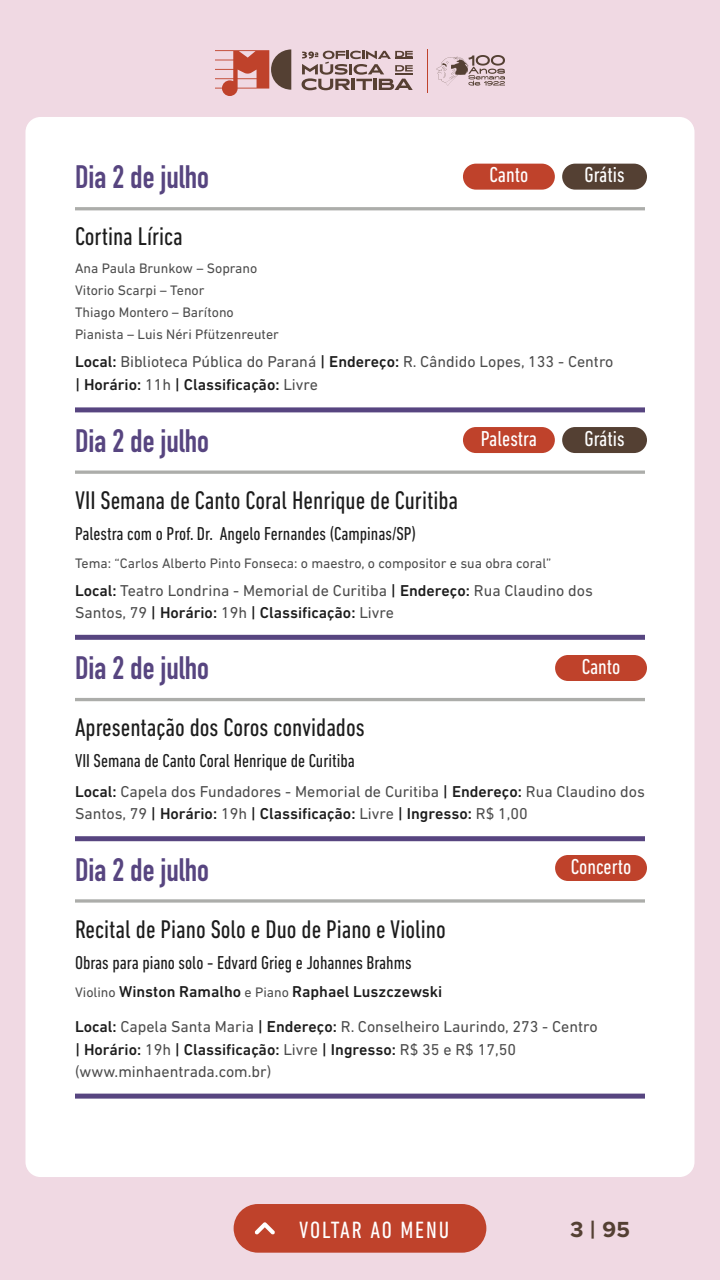
<style>
.page{position:relative;width:720px;height:1280px;background:#f0d9e3}
.page>*{position:absolute;margin:0;border:0;box-sizing:border-box;transform-origin:0 0}
.t1{font:700 32px "DIN Condensed";color:#574580}
.t2{font:condensed 26px "DIN Next LT Pro";color:#1c1c1c}
.t3{font:condensed 24px "DIN Next LT Pro";letter-spacing:.08em;color:#fff}
.t4{font:condensed 22px "DIN Next LT Pro";color:#fff}
.t5{font:700 22px "Metropolis";color:#544033}
.t6{font:condensed 19px "DIN Next LT Pro";color:#1c1c1c}
.t7{font:16px/22px "DIN Next LT Pro";color:#4c4c4c}
.t8{font:500 16px/35px "DIN Next LT Pro";color:#1c1c1c}
.t9{font:14px/22px "DIN Next LT Pro";color:#4c4c4c}
.s1{font-weight:500;color:#1c1c1c}
.s2{font-weight:400;font-size:14px;color:#4c4c4c}
.s3{font-weight:400;color:#4c4c4c}
</style>
<div class="page">
<div style="left:26px;top:117px;width:668px;height:1060px;background:#fff;border-radius:15px"></div>
<svg style="left:436px;top:55px;width:69px;height:31px"></svg>
<svg style="left:302px;top:51px;width:111px;height:39px"></svg>
<svg style="left:215px;top:49px;width:76px;height:47px"></svg>
<hr style="left:427px;top:49px;width:1px;height:44px;background:#bf422b">
<div style="left:234px;top:1204px;width:252px;height:49px;background:#bf422b;border-radius:24px"></div>
<svg style="left:255px;top:1222px;width:20px;height:13px"></svg>
<hr style="left:75px;top:207px;width:570px;height:3px;background:#acadaa">
<div style="left:75px;top:407px;width:570px;height:5px;background:#574580"></div>
<hr style="left:75px;top:471px;width:570px;height:3px;background:#acadaa">
<div style="left:75px;top:635px;width:570px;height:5px;background:#574580"></div>
<hr style="left:75px;top:698px;width:570px;height:3px;background:#acadaa">
<div style="left:75px;top:836px;width:570px;height:5px;background:#574580"></div>
<svg style="left:75px;top:899px;width:570px;height:4px;background:#babbb8"></svg>
<div style="left:75px;top:1094px;width:570px;height:5px;background:#574580"></div>
<div style="left:555px;top:655px;width:92px;height:26px;background:#bf422b;border-radius:13px"></div>
<div style="left:463px;top:164px;width:92px;height:26px;background:#bf422b;border-radius:13px"></div>
<div style="left:562px;top:164px;width:85px;height:26px;background:#544033;border-radius:13px"></div>
<div style="left:555px;top:855px;width:92px;height:26px;background:#bf422b;border-radius:13px"></div>
<div style="left:463px;top:427px;width:92px;height:26px;background:#bf422b;border-radius:13px"></div>
<div style="left:562px;top:427px;width:85px;height:26px;background:#544033;border-radius:13px"></div>
<h1 class="t1" style="left:75px;top:156px;width:136px">Dia 2 de julho</h1>
<h2 class="t2" style="left:75px;top:222px;width:109px">Cortina Lírica</h2>
<p class="t9" style="left:75px;top:257px;width:205px">Ana Paula Brunkow – Soprano<br>Vitorio Scarpi – Tenor<br>Thiago Montero – Barítono<br>Pianista – Luis Néri Pfützenreuter</p>
<p class="t7" style="left:75px;top:350px;width:540px;line-height:23px"><span class="s1">Local:</span> Biblioteca Pública do Paraná <span class="s1">| Endereço:</span> R. Cândido Lopes, 133 - Centro <span class="s1">| Horário:</span> 11h <span class="s1">| Classificação:</span> Livre</p>
<h1 class="t1" style="left:75px;top:419px;width:136px">Dia 2 de julho</h1>
<h2 class="t2" style="left:75px;top:485px;width:385px">VII Semana de Canto Coral Henrique de Curitiba</h2>
<p class="t6" style="left:75px;top:523px;width:343px">Palestra com o Prof. Dr. Angelo Fernandes (Campinas/SP)</p>
<p class="t9" style="left:75px;top:552px;width:478px">Tema: “Carlos Alberto Pinto Fonseca: o maestro, o compositor e sua obra coral”</p>
<p class="t7" style="left:75px;top:579px;width:519px"><span class="s1">Local:</span> Teatro Londrina - Memorial de Curitiba <span class="s1">| Endereço:</span> Rua Claudino dos<br>Santos, 79 <span class="s1">| Horário:</span> 19h <span class="s1">| Classificação:</span> Livre</p>
<h1 class="t1" style="left:75px;top:646px;width:136px">Dia 2 de julho</h1>
<h2 class="t2" style="left:75px;top:713px;width:291px">Apresentação dos Coros convidados</h2>
<p class="t6" style="left:75px;top:750px;width:281px">VII Semana de Canto Coral Henrique de Curitiba</p>
<p class="t7" style="left:75px;top:781px;width:571px"><span class="s1">Local:</span> Capela dos Fundadores - Memorial de Curitiba <span class="s1">| Endereço:</span> Rua Claudino dos<br>Santos, 79 <span class="s1">| Horário:</span> 19h <span class="s1">| Classificação:</span> Livre <span class="s1">| Ingresso:</span> R$ 1,00</p>
<h1 class="t1" style="left:75px;top:848px;width:136px">Dia 2 de julho</h1>
<h2 class="t2" style="left:75px;top:914px;width:372px">Recital de Piano Solo e Duo de Piano e Violino</h2>
<p class="t6" style="left:75px;top:951px;width:338px">Obras para piano solo - Edvard Grieg e Johannes Brahms</p>
<p class="t8" style="left:75px;top:974px;width:524px"><span class="s2">Violino</span> Winston Ramalho <span class="s2">e Piano</span> Raphael Luszczewski<br>Local: <span class="s3">Capela Santa Maria</span> | Endereço: <span class="s3">R. Conselheiro Laurindo, 273 - Centro</span></p>
<p class="t7" style="left:75px;top:1038px;width:443px"><span class="s1">| Horário:</span> 19h <span class="s1">| Classificação:</span> Livre <span class="s1">| Ingresso:</span> R$ 35 e R$ 17,50 (www.minhaentrada.com.br)</p>
<h3 class="t4" style="left:490px;top:162px;width:40px">Canto</h3>
<h3 class="t4" style="left:585px;top:162px;width:42px">Grátis</h3>
<h3 class="t4" style="left:481px;top:426px;width:58px">Palestra</h3>
<h3 class="t4" style="left:585px;top:426px;width:42px">Grátis</h3>
<h3 class="t4" style="left:582px;top:654px;width:40px">Canto</h3>
<h3 class="t4" style="left:571px;top:854px;width:62px">Concerto</h3>
<h3 class="t3" style="left:299px;top:1216px;width:152px">VOLTAR AO MENU</h3>
<h3 class="t5" style="left:570px;top:1216px;width:61px">3 | 95</h3>
</div>
